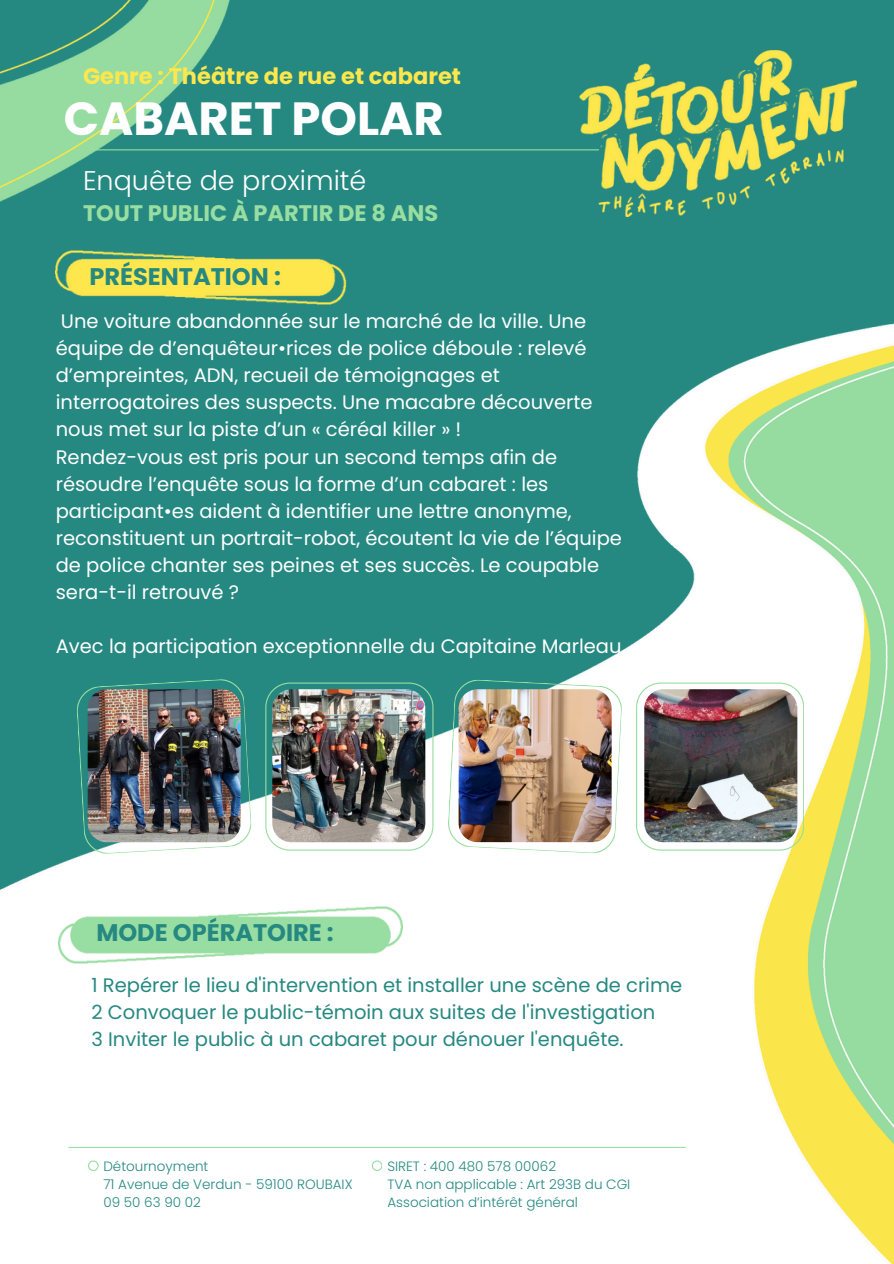
<style>
.page{position:relative;width:894px;height:1264px;background:#fff}
.page>*{position:absolute;margin:0;border:0;box-sizing:border-box;transform-origin:0 0}
.t1{font:700 46.5px "Poppins";color:#fff}
.t2{font:300 27px "Poppins";color:#fff}
.t3{font:700 24px "Poppins";color:#258881}
.t4{font:700 22.5px "Poppins";color:#fde74c}
.t5{font:700 22.5px "Poppins";color:#98dda1}
.t6{font:19.5px/27px "Poppins";color:#fff}
.t7{font:19.5px/27px "Poppins";color:#258881}
.t8{font:300 13.5px "Poppins";color:#258881}
</style>
<div class="page">
<img style="left:0;top:0;width:893px;height:1263px">
<hr style="left:83px;top:149px;width:515px;height:1px;background:#98dda1">
<hr style="left:68px;top:1146px;width:617px;height:1px;background:#98dda1">
<img style="left:56px;top:251px;width:290px;height:54px">
<svg style="left:88px;top:1160px;width:10px;height:10px"></svg>
<svg style="left:371px;top:1160px;width:11px;height:10px"></svg>
<svg style="left:265px;top:682px;width:168px;height:168px"></svg>
<svg style="left:76px;top:678px;width:176px;height:176px"></svg>
<svg style="left:447px;top:679px;width:175px;height:175px"></svg>
<svg style="left:636px;top:682px;width:167px;height:168px"></svg>
<img style="left:272px;top:689px;width:153px;height:153px">
<img style="left:458px;top:689px;width:153px;height:153px">
<img style="left:644px;top:689px;width:153px;height:153px">
<img style="left:88px;top:689px;width:153px;height:153px">
<img style="left:58px;top:906px;width:344px;height:57px">
<img style="left:579px;top:51px;width:276px;height:165px">
<h3 class="t4" style="left:83px;top:61px;width:379px">Genre : Théâtre de rue et cabaret</h3>
<h5 class="t1" style="left:64px;top:86px;width:381px">CABARET POLAR</h5>
<p class="t2" style="left:83px;top:162px;width:285px">Enquête de proximité</p>
<p class="t5" style="left:83px;top:197px;width:356px">TOUT PUBLIC À PARTIR DE 8 ANS</p>
<h5 class="t3" style="left:89px;top:260px;width:193px">PRÉSENTATION :</h5>
<p class="t6" style="left:56px;top:308px;width:567px">Une voiture abandonnée sur le marché de la ville. Une équipe de d’enquêteur•rices de police déboule : relevé d’empreintes, ADN, recueil de témoignages et interrogatoires des suspects. Une macabre découverte nous met sur la piste d’un « céréal killer » !<br>Rendez-vous est pris pour un second temps afin de résoudre l’enquête sous la forme d’un cabaret : les participant•es aident à identifier une lettre anonyme, reconstituent un portrait-robot, écoutent la vie de l’équipe de police chanter ses peines et ses succès. Le coupable sera-t-il retrouvé ?</p>
<p class="t6" style="left:56px;top:632px;width:567px">Avec la participation exceptionnelle du Capitaine Marleau</p>
<p class="t3" style="left:96px;top:915px;width:239px">MODE OPÉRATOIRE :</p>
<p class="t7" style="left:91px;top:971px;width:592px">1 Repérer le lieu d'intervention et installer une scène de crime<br>2 Convoquer le public-témoin aux suites de l'investigation<br>3 Inviter le public à un cabaret pour dénouer l'enquête.</p>
<h5 class="t8" style="left:103px;top:1157px;width:106px">Détournoyment</h5>
<p class="t8" style="left:103px;top:1175px;width:250px">71 Avenue de Verdun - 59100 ROUBAIX</p>
<p class="t8" style="left:103px;top:1193px;width:99px">09 50 63 90 02</p>
<p class="t8" style="left:387px;top:1157px;width:170px">SIRET : 400 480 578 00062</p>
<p class="t8" style="left:387px;top:1175px;width:244px">TVA non applicable : Art 293B du CGI</p>
<p class="t8" style="left:387px;top:1193px;width:192px">Association d’intérêt général</p>
</div>
